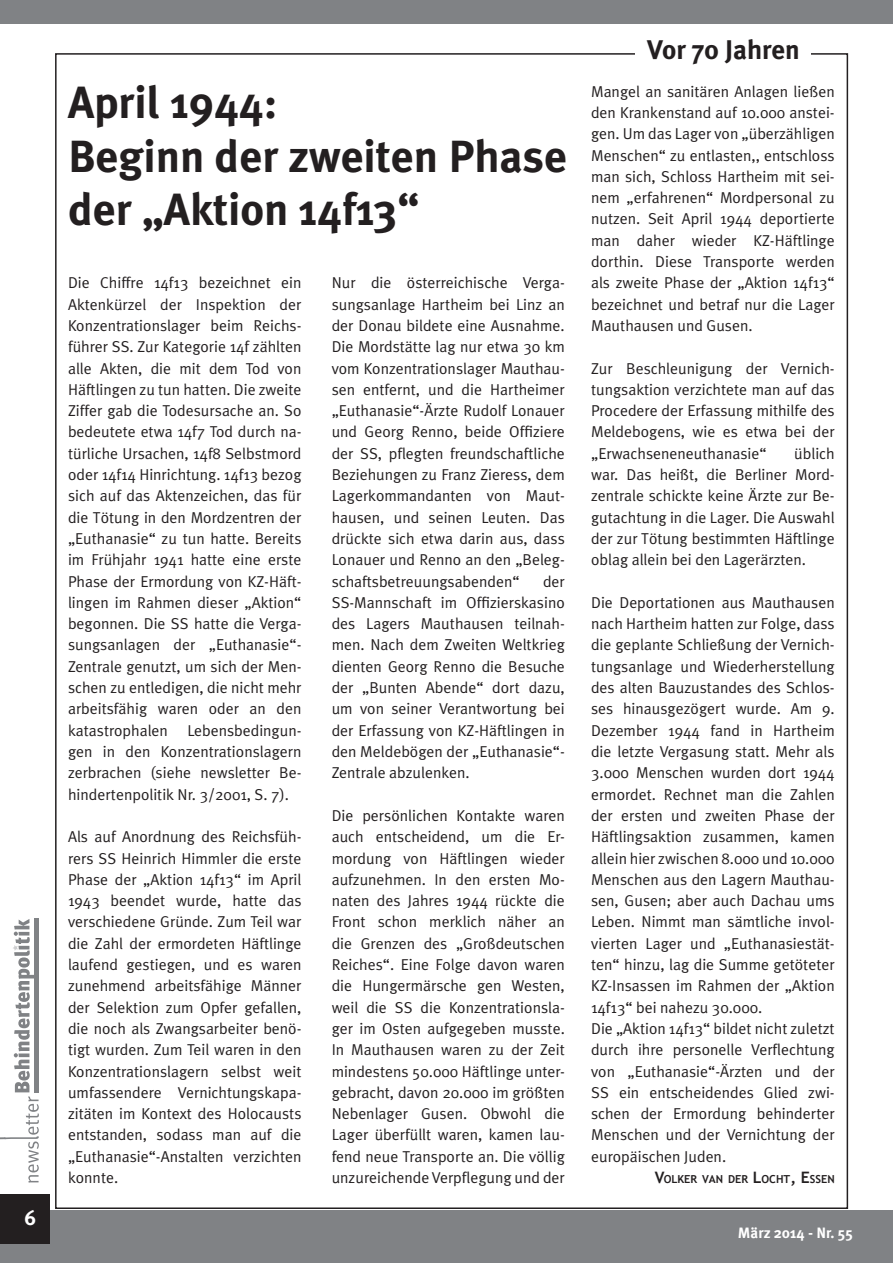
<style>
.page{position:relative;width:893px;height:1263px;background:#fff}
.page>*{position:absolute;margin:0;border:0;box-sizing:border-box;transform-origin:0 0}
.t1{font:700 45px/53.6px "Meta Plus";color:#231f20}
.t2{font:700 27px "Meta Plus";color:#231f20}
.t3{font:700 21px "Meta Plus";color:#fff}
.t4{font:15.75px/21.3px "Meta Plus Normal";color:#231f20;text-align:justify}
.t5{font:700 15px "Meta Plus";color:#fff}
.t6{font:700 11.1px "Trebuchet MS";color:#231f20}
.s1{font-size:15.75px}
</style>
<div class="page">
<div style="left:0;top:1210px;width:893px;height:53px;background:#808285"></div>
<div style="left:0;top:0;width:893px;height:24px;background:#808285"></div>
<div style="left:0;top:1194px;width:49px;height:50px;background:#231f20"></div>
<div style="left:34px;top:918px;width:5px;height:174px;background:#808285"></div>
<svg style="left:0;top:919px;width:39px;height:264px"></svg>
<h3 class="t3" style="left:24px;top:1206px;width:13px">6</h3>
<h1 class="t1" style="left:68px;top:76px;width:500px">April 1944:<br>Beginn der zweiten Phase der „Aktion 14f13“</h1>
<p class="t4" style="left:68px;top:272px;width:235px">Die Chiffre 14f13 bezeichnet ein Aktenkürzel der Inspektion der Konzentrationslager beim Reichs&shy;führer SS. Zur Kategorie 14f zählten alle Akten, die mit dem Tod von Häftlingen zu tun hatten. Die zweite Ziffer gab die Todesursache an. So bedeutete etwa 14f7 Tod durch na&shy;türliche Ursachen, 14f8 Selbstmord oder 14f14 Hinrichtung. 14f13 bezog sich auf das Aktenzeichen, das für die Tötung in den Mordzentren der „Euthanasie“ zu tun hatte. Bereits im Frühjahr 1941 hatte eine erste Phase der Ermordung von KZ-Häft&shy;lingen im Rahmen dieser „Aktion“ begonnen. Die SS hatte die Verga&shy;sungsanlagen der „Euthanasie“- Zentrale genutzt, um sich der Men&shy;schen zu entledigen, die nicht mehr arbeitsfähig waren oder an den katastrophalen Lebensbedingun&shy;gen in den Konzentrationslagern zerbrachen (siehe newsletter Be&shy;hindertenpolitik Nr. 3/2001, S. 7).</p>
<p class="t4" style="left:68px;top:826px;width:235px">Als auf Anordnung des Reichsfüh&shy;rers SS Heinrich Himmler die erste Phase der „Aktion 14f13“ im April 1943 beendet wurde, hatte das verschiedene Gründe. Zum Teil war die Zahl der ermordeten Häftlinge laufend gestiegen, und es waren zunehmend arbeitsfähige Männer der Selektion zum Opfer gefallen, die noch als Zwangsarbeiter benö&shy;tigt wurden. Zum Teil waren in den Konzentrationslagern selbst weit umfassendere Vernichtungskapa&shy;zitäten im Kontext des Holocausts entstanden, sodass man auf die „Euthanasie“-Anstalten verzichten konnte.</p>
<p class="t4" style="left:332px;top:272px;width:235px">Nur die österreichische Verga&shy;sungsanlage Hartheim bei Linz an der Donau bildete eine Ausnahme.<br>Die Mordstätte lag nur etwa 30 km vom Konzentrationslager Mauthau&shy;sen entfernt, und die Hartheimer „Euthanasie“-Ärzte Rudolf Lonauer und Georg Renno, beide Ofiziere der SS, plegten freundschaftliche Beziehungen zu Franz Zieress, dem Lagerkommandanten von Maut&shy;hausen, und seinen Leuten. Das drückte sich etwa darin aus, dass Lonauer und Renno an den „Beleg&shy;schaftsbetreuungsabenden“</p>
<p class="t4" style="left:332px;top:570px;width:235px;text-indent:211px">der SS-Mannschaft im Ofizierskasino des Lagers Mauthausen teilnah&shy;men. Nach dem Zweiten Weltkrieg dienten Georg Renno die Besuche der „Bunten Abende“ dort dazu, um von seiner Verantwortung bei der Erfassung von KZ-Häftlingen in den Meldebögen der „Euthanasie“- Zentrale abzulenken.</p>
<p class="t4" style="left:332px;top:805px;width:235px">Die persönlichen Kontakte waren auch entscheidend, um die Er&shy;mordung von Häftlingen wieder aufzunehmen. In den ersten Mo&shy;naten des Jahres 1944 rückte die Front schon merklich näher an die Grenzen des „Großdeutschen Reiches“. Eine Folge davon waren die Hungermärsche gen Westen, weil die SS die Konzentrationsla&shy;ger im Osten aufgegeben musste.<br>In Mauthausen waren zu der Zeit mindestens 50.000 Häftlinge unter&shy;gebracht, davon 20.000 im größten Nebenlager Gusen. Obwohl die Lager überfüllt waren, kamen lau&shy;fend neue Transporte an. Die völlig unzureichende Verplegung und der</p>
<h2 class="t2" style="left:647px;top:34px;width:154px">Vor 70 Jahren</h2>
<p class="t4" style="left:591px;top:80px;width:245px">Mangel an sanitären Anlagen ließen den Krankenstand auf 10.000 anstei&shy;gen. Um das Lager von „überzähligen Menschen“ zu entlasten,, entschloss man sich, Schloss Hartheim mit sei&shy;nem „erfahrenen“ Mordpersonal zu nutzen. Seit April 1944 deportierte man daher wieder KZ-Häftlinge dorthin. Diese Transporte werden als zweite Phase der „Aktion 14f13“ bezeichnet und betraf nur die Lager Mauthausen und Gusen.</p>
<p class="t4" style="left:591px;top:357px;width:245px">Zur Beschleunigung der Vernich&shy;tungsaktion verzichtete man auf das Procedere der Erfassung mithilfe des Meldebogens, wie es etwa bei der „Erwachseneneuthanasie“</p>
<p class="t4" style="left:591px;top:442px;width:245px;text-indent:203px">üblich war. Das heißt, die Berliner Mord&shy;zentrale schickte keine Ärzte zur Be&shy;gutachtung in die Lager. Die Auswahl der zur Tötung bestimmten Häftlinge oblag allein bei den Lagerärzten.</p>
<p class="t4" style="left:591px;top:592px;width:245px;text-align:left">Die Deportationen aus Mauthausen nach Hartheim hatten zur Folge, dass die geplante Schließung der Vernich&shy;tungsanlage und Wiederherstellung des alten Bauzustandes des Schlos&shy;ses hinausgezögert wurde. Am 9.<br>Dezember 1944 fand in Hartheim die letzte Vergasung statt. Mehr als 3.000 Menschen wurden dort 1944 ermordet. Rechnet man die Zahlen der ersten und zweiten Phase der Häftlingsaktion zusammen, kamen allein hier zwischen 8.000 und 10.000<br>Menschen aus den Lagern Mauthau&shy;sen, Gusen; aber auch Dachau ums Leben. Nimmt man sämtliche invol&shy;vierten Lager und „Euthanasiestät&shy;ten“ hinzu, lag die Summe getöteter KZ-Insassen im Rahmen der „Aktion 14f13“ bei nahezu 30.000.<br>Die „Aktion 14f13“ bildet nicht zuletzt durch ihre personelle Verlechtung von „Euthanasie“-Ärzten und der SS ein entscheidendes Glied zwi&shy;schen der Ermordung behinderter Menschen und der Vernichtung der europäischen Juden.</p>
<p class="t6" style="left:655px;top:1172px;width:181px"><span class="s1">V</span>OLKER VAN DER <span class="s1">L</span>OCHT<span class="s1">, E</span>SSEN</p>
<p class="t5" style="left:738px;top:1224px;width:116px">März 2014 - Nr. 55</p>
</div>
